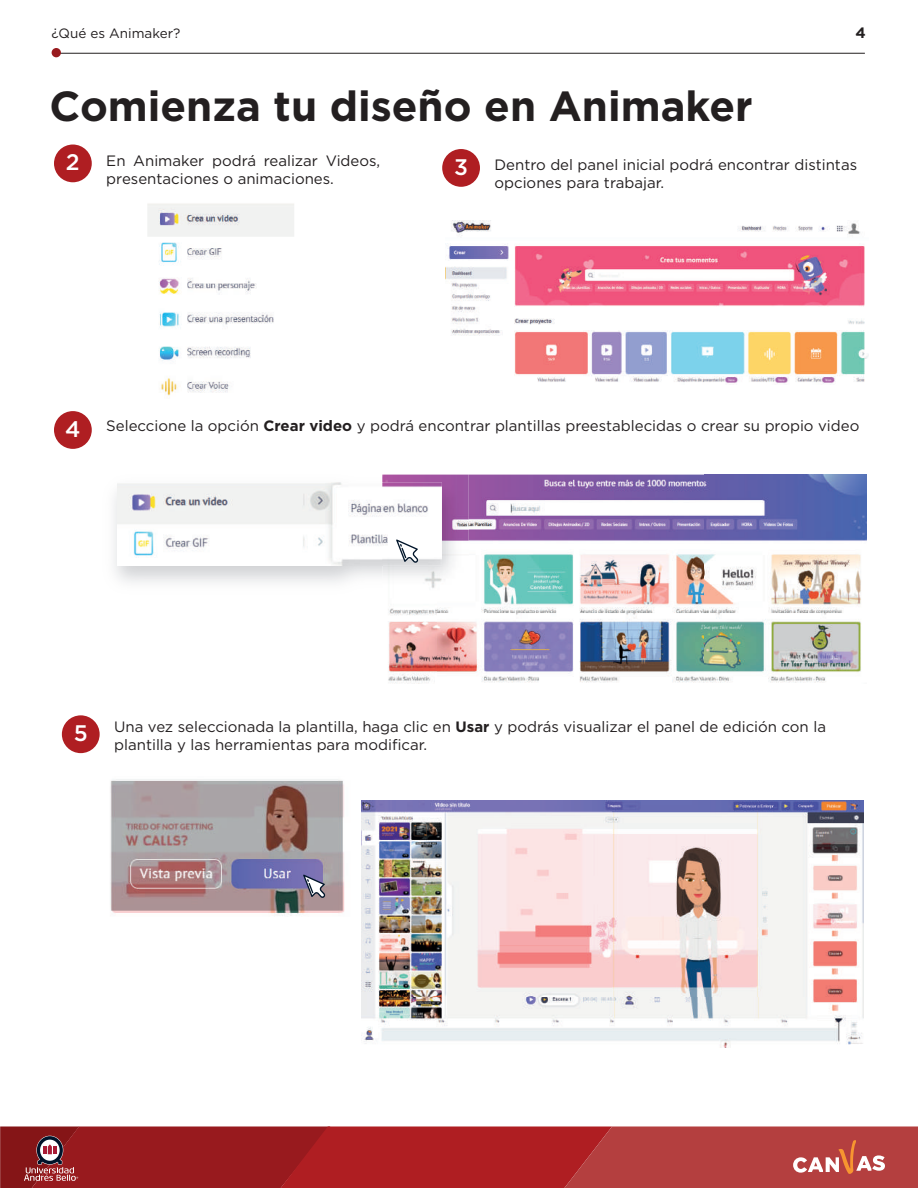
<style>
.page{position:relative;width:918px;height:1188px;background:#fff}
.page>*{position:absolute;margin:0;border:0;box-sizing:border-box;transform-origin:0 0}
.t1{font:700 42px "Gotham";color:#231f20}
.t2{font:15px/18px "Gotham";color:#231f20}
.t3{font:700 15px "Gotham";color:#231f20}
.t4{font:13.5px "Gotham";color:#231f20}
.s1{font-weight:500;font-size:22.5px;color:#fff}
.s2{font-weight:700}
</style>
<div class="page">
<svg style="left:0;top:1126px;width:918px;height:62px;background:#aa2e30"></svg>
<hr style="left:52px;top:53px;width:813px;height:1px;background:#231f20">
<div style="left:52px;top:48px;width:9px;height:9px;background:#981a1e;border-radius:50%"></div>
<img style="left:445px;top:221px;width:423px;height:163px">
<img style="left:147px;top:204px;width:147px;height:192px">
<img style="left:147px;top:298px;width:68px;height:7px">
<img style="left:223px;top:299px;width:71px;height:7px">
<img style="left:436px;top:475px;width:430px;height:208px">
<img style="left:388px;top:608px;width:48px;height:76px">
<img style="left:382px;top:475px;width:87px;height:123px">
<img style="left:117px;top:482px;width:325px;height:83px">
<svg style="left:396px;top:539px;width:22px;height:24px"></svg>
<div style="left:54px;top:145px;width:38px;height:37px;background:#af1e22;border-radius:50%"></div>
<div style="left:442px;top:149px;width:38px;height:38px;background:#af1e22;border-radius:50%"></div>
<div style="left:54px;top:411px;width:38px;height:38px;background:#af1e22;border-radius:50%"></div>
<img style="left:110px;top:779px;width:235px;height:137px">
<svg style="left:303px;top:875px;width:22px;height:23px"></svg>
<img style="left:361px;top:801px;width:502px;height:246px">
<div style="left:62px;top:715px;width:38px;height:38px;background:#af1e22;border-radius:50%"></div>
<p class="t4" style="left:52px;top:24px;width:130px">¿Qué es Animaker?</p>
<p class="t3" style="left:856px;top:23px;width:12px">4</p>
<h1 class="t1" style="left:50px;top:78px;width:705px">Comienza tu diseño en Animaker</h1>
<p class="t2" style="left:66px;top:151px;width:316px;text-align:center"><span class="s1">2</span> En Animaker podrá realizar Videos, presentaciones o animaciones.</p>
<p class="t2" style="left:495px;top:155px;width:364px;text-indent:-40px"><span class="s1">3</span> Dentro del panel inicial podrá encontrar distintas opciones para trabajar.</p>
<p class="t2" style="left:65px;top:416px;width:796px"><span class="s1">4</span> Seleccione la opción <span class="s2">Crear video</span> y podrá encontrar plantillas preestablecidas o crear su propio video</p>
<p class="t2" style="left:114px;top:717px;width:713px;text-indent:-40px"><span class="s1">5</span> Una vez seleccionada la plantilla, haga clic en <span class="s2">Usar</span> y podrás visualizar el panel de edición con la plantilla y las herramientas para modificar.</p>
</div>
